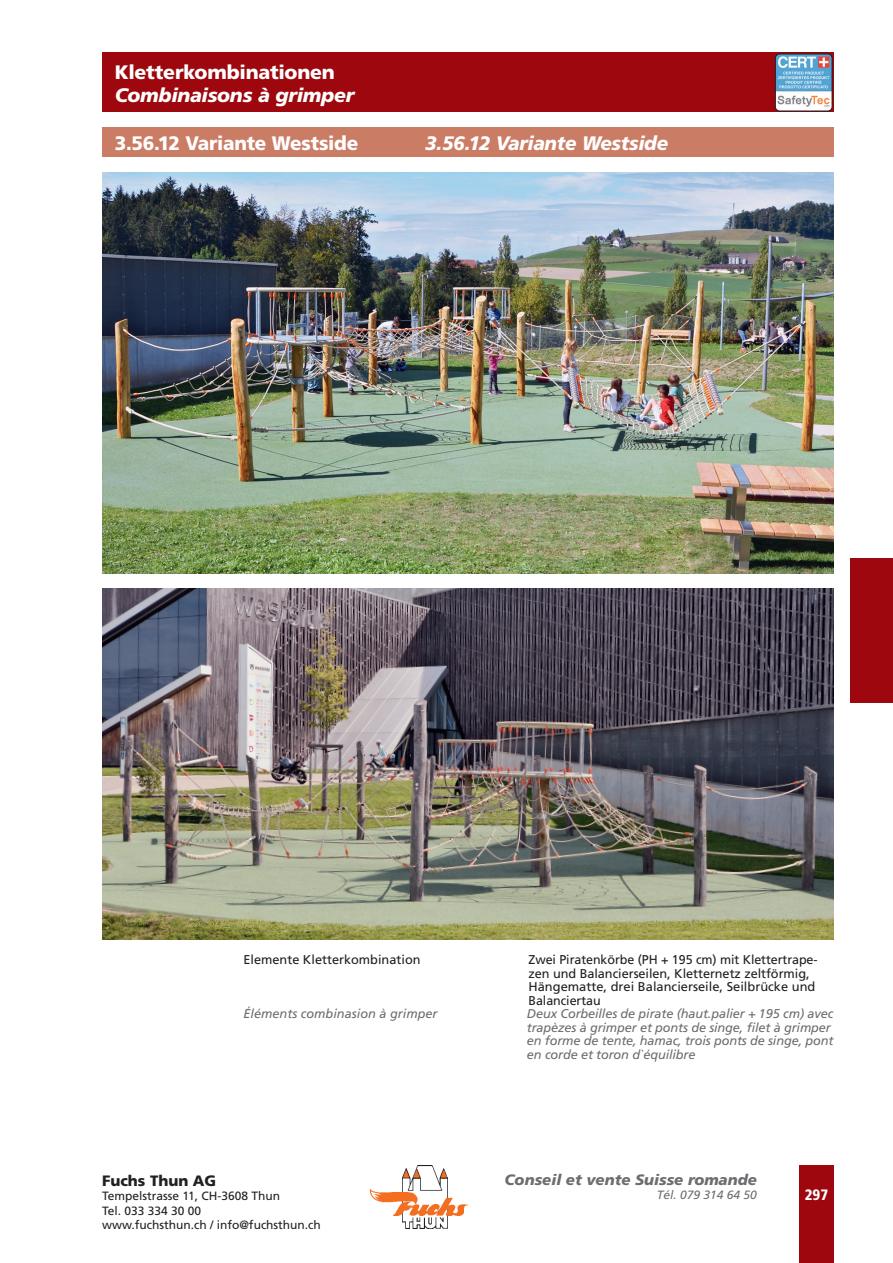
<style>
.page{position:relative;width:893px;height:1263px;background:#fff}
.page>*{position:absolute;margin:0;border:0;box-sizing:border-box;transform-origin:0 0}
.t1{font:900 19.5px "Frutiger";letter-spacing:-.015em;color:#fff}
.t2{font:italic 900 19.5px "Frutiger";letter-spacing:-.015em;color:#fff}
.t3{font:italic 900 15px "Frutiger";color:#6c6d70}
.t4{font:900 15px "Frutiger";color:#231f20}
.t5{font:900 condensed 15px "Frutiger";color:#fff}
.t6{font:italic 12.75px/13.5px "Frutiger";letter-spacing:-.01em;color:#6c6d70}
.t7{font:12.75px/13.5px "Frutiger";letter-spacing:-.005em;color:#231f20}
.t8{font:12px/14.4px "Frutiger";color:#231f20}
.t9{font:italic 12px "Frutiger";color:#6c6d70}
</style>
<div class="page">
<div style="left:799px;top:1165px;width:34px;height:98px;background:#9d070d"></div>
<img style="left:402px;top:1165px;width:46px;height:64px">
<img style="left:370px;top:1188px;width:97px;height:27px">
<div style="left:102px;top:53px;width:731px;height:59px;background:#9d070d"></div>
<div style="left:850px;top:558px;width:43px;height:145px;background:#9d070d"></div>
<div style="left:102px;top:128px;width:731px;height:29px;background:#cb7c64"></div>
<img style="left:102px;top:172px;width:731px;height:402px">
<img style="left:102px;top:589px;width:731px;height:350px">
<img style="left:775px;top:54px;width:57px;height:57px">
<div style="left:775px;top:54px;width:57px;height:57px;border:1px solid #231f20;border-radius:4px"></div>
<h1 class="t1" style="left:115px;top:60px;width:222px">Kletterkombinationen</h1>
<h1 class="t2" style="left:115px;top:84px;width:241px">Combinaisons à grimper</h1>
<h1 class="t1" style="left:115px;top:131px;width:245px">3.56.12 Variante Westside</h1>
<h1 class="t2" style="left:425px;top:132px;width:245px">3.56.12 Variante Westside</h1>
<p class="t7" style="left:243px;top:953px;width:179px">Elemente Kletterkombination</p>
<p class="t7" style="left:528px;top:953px;width:291px">Zwei Piratenkörbe (PH + 195 cm) mit Klettertrape&shy;zen und Balancierseilen, Kletternetz zeltförmig, Hängematte, drei Balancierseile, Seilbrücke und Balanciertau</p>
<p class="t6" style="left:243px;top:1007px;width:196px">Éléments combinasion à grimper</p>
<p class="t6" style="left:527px;top:1007px;width:308px">Deux Corbeilles de pirate (haut.palier + 195 cm) avec trapèzes à grimper et ponts de singe, filet à grimper en forme de tente, hamac, trois ponts de singe, pont en corde et toron d`équilibre</p>
<p class="t4" style="left:102px;top:1171px;width:116px">Fuchs Thun AG</p>
<p class="t8" style="left:102px;top:1189px;width:220px">Tempelstrasse 11, CH-3608 Thun<br>Tel. 033 334 30 00<br>www.fuchsthun.ch / info@fuchsthun.ch</p>
<p class="t3" style="left:505px;top:1170px;width:254px">Conseil et vente Suisse romande</p>
<p class="t9" style="left:657px;top:1188px;width:102px">Tél. 079 314 64 50</p>
<p class="t5" style="left:805px;top:1186px;width:25px">297</p>
</div>
